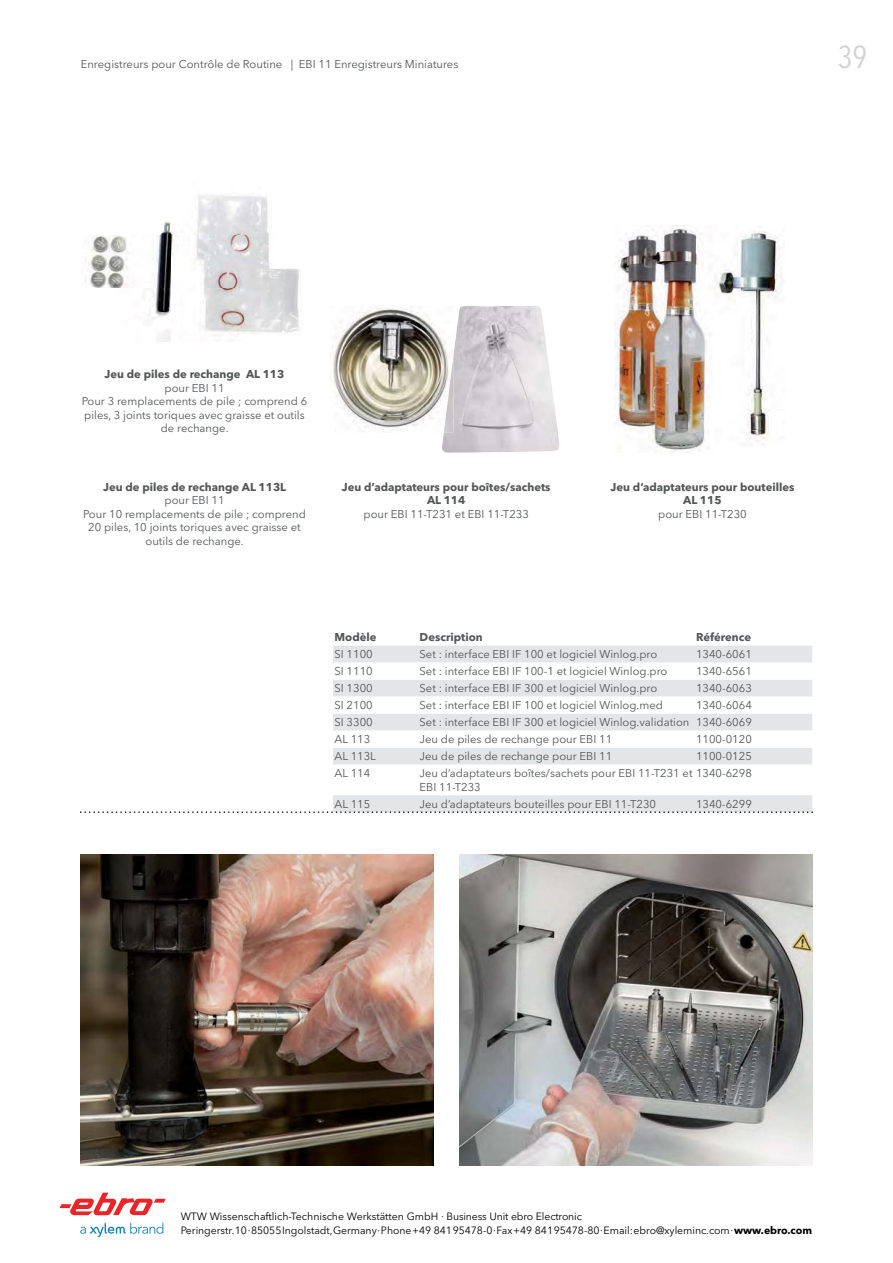
<style>
.page{position:relative;width:893px;height:1263px;background:#fff}
.page>*{position:absolute;margin:0;border:0;box-sizing:border-box;transform-origin:0 0}
.t1{font:condensed 31.5px "Avenir Next LT Pro";color:#d0d2d4}
.t2{font:11.25px/13.5px "Avenir Next LT Pro";color:#535557;text-align:center}
.t3{font:700 11.25px/13.5px "Avenir Next LT Pro";color:#535557;text-align:center}
.t4{font:10.5px/13.5px "Avenir Next LT Pro";letter-spacing:-.005em;color:#000}
.s1{font-weight:700}
</style>
<div class="page">
<img style="left:81px;top:855px;width:353px;height:310px">
<img style="left:459px;top:855px;width:353px;height:310px">
<img style="left:85px;top:195px;width:215px;height:147px">
<img style="left:331px;top:307px;width:111px;height:125px">
<img style="left:442px;top:306px;width:117px;height:147px">
<img style="left:444px;top:354px;width:9px;height:78px">
<img style="left:614px;top:225px;width:94px;height:227px">
<img style="left:714px;top:231px;width:71px;height:214px">
<div style="left:333px;top:646px;width:479px;height:165px;background:#e4e5e7"></div>
<svg style="left:333px;top:663px;width:479px;height:132px"></svg>
<svg style="left:80px;top:811px;width:733px;height:2px"></svg>
<svg style="left:80px;top:1223px;width:83px;height:14px"></svg>
<svg style="left:59px;top:1193px;width:107px;height:22px"></svg>
<p class="t2" style="left:81px;top:58px;width:379px">Enregistreurs pour Contrôle de Routine | EBI 11 Enregistreurs Miniatures</p>
<h1 class="t1" style="left:838px;top:44px;width:31px">39</h1>
<p class="t3" style="left:105px;top:368px;width:181px">Jeu de piles de rechange AL 113</p>
<p class="t2" style="left:82px;top:382px;width:227px">pour EBI 11<br>Pour 3 remplacements de pile ; comprend 6 piles, 3 joints toriques avec graisse et outils de rechange.</p>
<p class="t3" style="left:103px;top:481px;width:185px">Jeu de piles de rechange AL 113L</p>
<p class="t2" style="left:83px;top:495px;width:224px">pour EBI 11<br>Pour 10 remplacements de pile ; comprend<br>20 piles, 10 joints toriques avec graisse et outils de rechange.</p>
<p class="t3" style="left:342px;top:481px;width:210px">Jeu d’adaptateurs pour boîtes/sachets<br>AL 114</p>
<p class="t2" style="left:363px;top:508px;width:167px">pour EBI 11-T231 et EBI 11-T233</p>
<p class="t3" style="left:610px;top:481px;width:185px">Jeu d’adaptateurs pour bouteilles<br>AL 115</p>
<p class="t2" style="left:658px;top:508px;width:90px">pour EBI 11-T230</p>
<p class="t3" style="left:335px;top:632px;width:44px">Modèle</p>
<p class="t3" style="left:420px;top:632px;width:65px">Description</p>
<p class="t3" style="left:696px;top:632px;width:57px">Référence</p>
<p class="t2" style="left:335px;top:649px;width:40px">SI 1100</p>
<p class="t2" style="left:420px;top:649px;width:239px">Set : interface EBI IF 100 et logiciel Winlog.pro</p>
<p class="t2" style="left:696px;top:649px;width:57px">1340-6061</p>
<p class="t2" style="left:335px;top:666px;width:40px">SI 1110</p>
<p class="t2" style="left:420px;top:666px;width:249px">Set : interface EBI IF 100-1 et logiciel Winlog.pro</p>
<p class="t2" style="left:696px;top:666px;width:57px">1340-6561</p>
<p class="t2" style="left:335px;top:683px;width:40px">SI 1300</p>
<p class="t2" style="left:420px;top:683px;width:239px">Set : interface EBI IF 300 et logiciel Winlog.pro</p>
<p class="t2" style="left:696px;top:683px;width:57px">1340-6063</p>
<p class="t2" style="left:335px;top:700px;width:40px">SI 2100</p>
<p class="t2" style="left:420px;top:700px;width:245px">Set : interface EBI IF 100 et logiciel Winlog.med</p>
<p class="t2" style="left:696px;top:700px;width:57px">1340-6064</p>
<p class="t2" style="left:335px;top:717px;width:40px">SI 3300</p>
<p class="t2" style="left:420px;top:717px;width:334px">Set : interface EBI IF 300 et logiciel Winlog.validation 1340-6069</p>
<p class="t2" style="left:335px;top:734px;width:37px">AL 113</p>
<p class="t2" style="left:420px;top:734px;width:194px">Jeu de piles de rechange pour EBI 11</p>
<p class="t2" style="left:696px;top:734px;width:57px">1100-0120</p>
<p class="t2" style="left:335px;top:751px;width:43px">AL 113L</p>
<p class="t2" style="left:420px;top:751px;width:194px">Jeu de piles de rechange pour EBI 11</p>
<p class="t2" style="left:696px;top:751px;width:57px">1100-0125</p>
<p class="t2" style="left:335px;top:768px;width:37px">AL 114</p>
<p class="t2" style="left:420px;top:768px;width:334px;text-align:left">Jeu d’adaptateurs boîtes/sachets pour EBI 11-T231 et 1340-6298<br>EBI 11-T233</p>
<p class="t2" style="left:335px;top:798px;width:37px">AL 115</p>
<p class="t2" style="left:420px;top:798px;width:238px">Jeu d’adaptateurs bouteilles pour EBI 11-T230</p>
<p class="t2" style="left:696px;top:798px;width:57px">1340-6299</p>
<p class="t4" style="left:181px;top:1211px;width:633px">WTW Wissenschaftlich-Technische Werkstätten GmbH ∙ Business Unit ebro Electronic<br>Peringerstr. 10 ∙ 85055 Ingolstadt, Germany ∙ Phone +49 841 95478-0 ∙ Fax +49 841 95478-80 ∙ Email: ebro@xyleminc.com ∙ <span class="s1">www.ebro.com</span></p>
</div>
